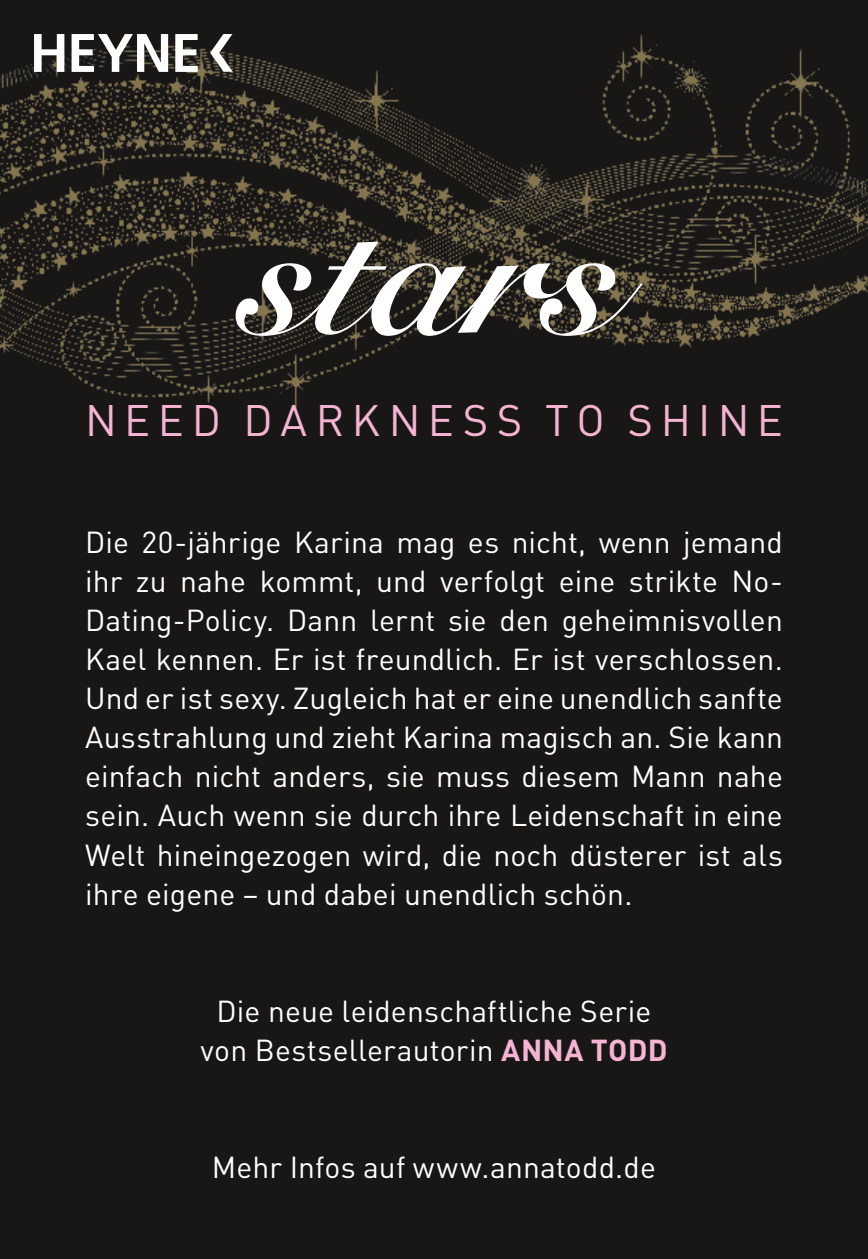
<style>
.page{position:relative;width:868px;height:1259px;background:#fff}
.page>*{position:absolute;margin:0;border:0;box-sizing:border-box;transform-origin:0 0}
.t1{font:700 189px "Snell Roundhand";letter-spacing:.015em;color:#fff}
.t2{font:43.5px "DIN";letter-spacing:.175em;color:#f5b4d2}
.t3{font:30px/39px "DIN";letter-spacing:.005em;color:#fff;text-align:justify}
.s1{font-weight:700;color:#f5b4d2}
</style>
<div class="page">
<div style="left:0;top:0;width:867px;height:1259px;background:#181716"></div>
<img style="left:0;top:34px;width:867px;height:374px">
<svg style="left:34px;top:34px;width:30px;height:38px"></svg>
<svg style="left:72px;top:34px;width:96px;height:38px"></svg>
<svg style="left:175px;top:34px;width:23px;height:38px"></svg>
<svg style="left:210px;top:34px;width:23px;height:38px"></svg>
<h1 class="t1" style="left:247px;top:107px;width:375px">stars</h1>
<h2 class="t2" style="left:85px;top:393px;width:699px">NEED DARKNESS TO SHINE</h2>
<p class="t3" style="left:85px;top:522px;width:699px">Die 20-jährige Karina mag es nicht, wenn jemand ihr zu nahe kommt, und verfolgt eine strikte No-Dating-Policy. Dann lernt sie den geheimnisvollen Kael kennen. Er ist freundlich. Er ist verschlossen.<br>Und er ist sexy. Zugleich hat er eine unendlich sanfte Ausstrahlung und zieht Karina magisch an. Sie kann einfach nicht anders, sie muss diesem Mann nahe sein. Auch wenn sie durch ihre Leidenschaft in eine Welt hineingezogen wird, die noch düsterer ist als ihre eigene – und dabei unendlich schön.</p>
<p class="t3" style="left:200px;top:990px;width:468px;text-align:center">Die neue leidenschaftliche Serie von Bestsellerautorin <span class="s1">ANNA TODD</span></p>
<p class="t3" style="left:212px;top:1146px;width:445px">Mehr Infos auf www.annatodd.de</p>
</div>
